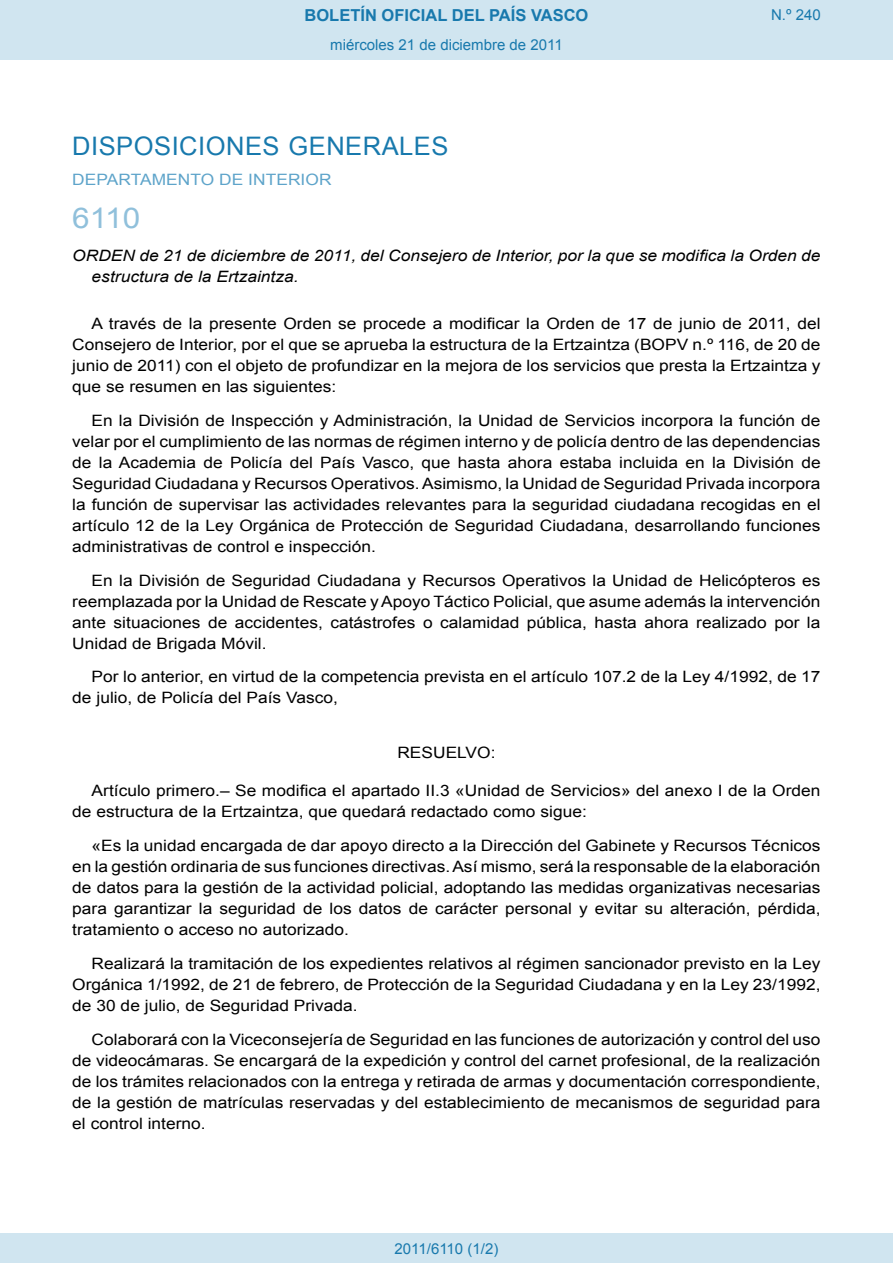
<style>
.page{position:relative;width:893px;height:1263px;background:#fff}
.page>*{position:absolute;margin:0;border:0;box-sizing:border-box;transform-origin:0 0}
.BOPVOrden{font:28.5px "Arial";color:#90c0db;scale:1.11 1}
.BOPVSeccion{font:25.5px "Arial";letter-spacing:.02em;color:#1879ad}
.t1{font:700 16.5px "Arial";color:#1879ad}
.BOPVDetalle{font:15.6px/21px "Arial";color:#000;text-align:justify;scale:1.11 1}
.BOPVTitulo{font:italic 15.6px/21px "Arial";color:#000;scale:1.11 1}
.BOPVOrganismo{font:15.6px "Arial";letter-spacing:.005em;color:#5ea4ca;scale:1.11 1}
.BOPVClave{font:15.6px "Arial";color:#000;scale:1.11 1}
.Paginacion_Centro{font:15px "Arial";color:#1879ad}
</style>
<div class="page">
<div style="left:0;top:0;width:893px;height:60px;background:#d0e5f0"></div>
<div style="left:0;top:1233px;width:893px;height:30px;background:#d0e5f0"></div>
<p class="t1" style="left:305px;top:4px;width:285px">BOLETÍN OFICIAL DEL PAÍS VASCO</p>
<p class="Paginacion_Centro" style="left:330px;top:35px;width:234px">miércoles 21 de diciembre de 2011</p>
<p class="Paginacion_Centro" style="left:771px;top:5px;width:51px">N.º 240</p>
<p class="BOPVSeccion" style="left:72px;top:129px;width:378px">DISPOSICIONES GENERALES</p>
<p class="BOPVOrganismo" style="left:72px;top:169px;width:235px">DEPARTAMENTO DE INTERIOR</p>
<p class="BOPVOrden" style="left:72px;top:199px;width:63px">6110</p>
<p class="BOPVTitulo" style="left:92px;top:246px;width:658px;text-indent:-19px">ORDEN de 21 de diciembre de 2011, del Consejero de Interior, por la que se modifica la Orden de estructura de la Ertzaintza.</p>
<p class="BOPVDetalle" style="left:72px;top:313px;width:676px;text-indent:19px">A través de la presente Orden se procede a modificar la Orden de 17 de junio de 2011, del Consejero de Interior, por el que se aprueba la estructura de la Ertzaintza (BOPV n.º 116, de 20 de junio de 2011) con el objeto de profundizar en la mejora de los servicios que presta la Ertzaintza y que se resumen en las siguientes:</p>
<p class="BOPVDetalle" style="left:72px;top:410px;width:676px;text-indent:19px">En la División de Inspección y Administración, la Unidad de Servicios incorpora la función de velar por el cumplimiento de las normas de régimen interno y de policía dentro de las dependencias de la Academia de Policía del País Vasco, que hasta ahora estaba incluida en la División de Seguridad Ciudadana y Recursos Operativos. Asimismo, la Unidad de Seguridad Privada incorpora la función de supervisar las actividades relevantes para la seguridad ciudadana recogidas en el artículo 12 de la Ley Orgánica de Protección de Seguridad Ciudadana, desarrollando funciones administrativas de control e inspección.</p>
<p class="BOPVDetalle" style="left:72px;top:570px;width:676px;text-indent:19px">En la División de Seguridad Ciudadana y Recursos Operativos la Unidad de Helicópteros es reemplazada por la Unidad de Rescate y Apoyo Táctico Policial, que asume además la intervención ante situaciones de accidentes, catástrofes o calamidad pública, hasta ahora realizado por la Unidad de Brigada Móvil.</p>
<p class="BOPVDetalle" style="left:72px;top:666px;width:675px;text-indent:19px">Por lo anterior, en virtud de la competencia prevista en el artículo 107.2 de la Ley 4/1992, de 17 de julio, de Policía del País Vasco,</p>
<p class="BOPVClave" style="left:397px;top:743px;width:90px">RESUELVO:</p>
<p class="BOPVDetalle" style="left:72px;top:780px;width:675px;text-indent:19px">Artículo primero.– Se modifica el apartado II.3 «Unidad de Servicios» del anexo I de la Orden de estructura de la Ertzaintza, que quedará redactado como sigue:</p>
<p class="BOPVDetalle" style="left:72px;top:835px;width:676px;text-indent:19px">«Es la unidad encargada de dar apoyo directo a la Dirección del Gabinete y Recursos Técnicos en la gestión ordinaria de sus funciones directivas. Así mismo, será la responsable de la elaboración de datos para la gestión de la actividad policial, adoptando las medidas organizativas necesarias para garantizar la seguridad de los datos de carácter personal y evitar su alteración, pérdida, tratamiento o acceso no autorizado.</p>
<p class="BOPVDetalle" style="left:72px;top:953px;width:676px;text-indent:19px">Realizará la tramitación de los expedientes relativos al régimen sancionador previsto en la Ley Orgánica 1/1992, de 21 de febrero, de Protección de la Seguridad Ciudadana y en la Ley 23/1992, de 30 de julio, de Seguridad Privada.</p>
<p class="BOPVDetalle" style="left:72px;top:1029px;width:676px;text-indent:19px">Colaborará con la Viceconsejería de Seguridad en las funciones de autorización y control del uso de videocámaras. Se encargará de la expedición y control del carnet profesional, de la realización de los trámites relacionados con la entrega y retirada de armas y documentación correspondiente, de la gestión de matrículas reservadas y del establecimiento de mecanismos de seguridad para el control interno.</p>
<p class="Paginacion_Centro" style="left:395px;top:1238px;width:105px">2011/6110 (1/2)</p>
</div>
